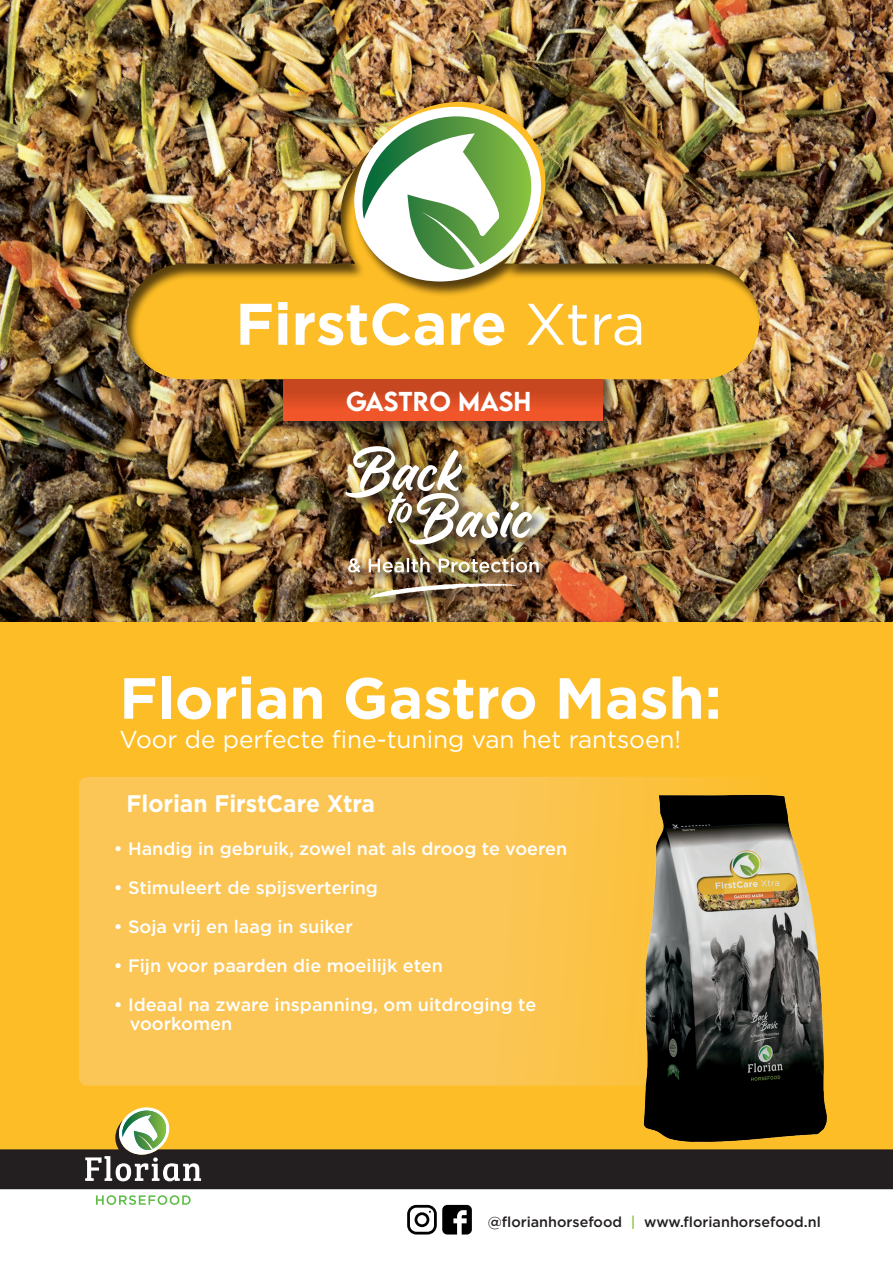
<style>
.page{position:relative;width:893px;height:1263px;background:#fff}
.page>*{position:absolute;margin:0;border:0;box-sizing:border-box;transform-origin:0 0}
.t1{font:700 58.65px "Gotham";color:#fff}
.t2{font:700 57.9px "Gotham";color:#fff}
.t3{font:24.45px "Gotham";color:#fff}
.t4{font:500 24.3px "LEMONMILK";color:#fff}
.t5{font:700 24px "Gotham";color:#fff;scale:.95 1}
.t6{font:500 18px "Gotham";color:#fff}
.t7{font:500 14.4px "Gotham";color:#231f20}
.s1{font-weight:400}
.s2{color:#8bc63e}
</style>
<div class="page">
<img style="left:0;top:0;width:893px;height:622px">
<div style="left:0;top:622px;width:893px;height:535px;background:#fdbd26"></div>
<div style="left:0;top:1149px;width:893px;height:40px;background:#231f20"></div>
<svg style="left:85px;top:1107px;width:116px;height:74px"></svg>
<svg style="left:96px;top:1195px;width:95px;height:10px"></svg>
<svg style="left:407px;top:1205px;width:65px;height:29px"></svg>
<div style="left:79px;top:777px;width:746px;height:308px;background:#fbc655;border-radius:9px"></div>
<img style="left:634px;top:777px;width:203px;height:374px">
<img style="left:343px;top:443px;width:211px;height:170px">
<img style="left:348px;top:558px;width:191px;height:14px">
<img style="left:370px;top:579px;width:147px;height:19px">
<img style="left:345px;top:446px;width:187px;height:99px">
<img style="left:341px;top:90px;width:215px;height:59px">
<div style="left:279px;top:366px;width:338px;height:69px;background:#231f20;opacity:.75"></div>
<div style="left:283px;top:370px;width:320px;height:51px;background:#f1562a"></div>
<div style="left:124px;top:149px;width:636px;height:233px;background:#231f20;opacity:.75"></div>
<img style="left:362px;top:102px;width:184px;height:169px">
<svg style="left:283px;top:380px;width:320px;height:27px;fill:#cb4821"></svg>
<p class="t1" style="left:235px;top:285px;width:412px">FirstCare <span class="s1">Xtra</span></p>
<p class="t4" style="left:346px;top:385px;width:187px">GASTRO mASH</p>
<p class="t2" style="left:119px;top:660px;width:604px">Florian Gastro Mash:</p>
<p class="t3" style="left:119px;top:724px;width:563px">Voor de perfecte fine-tuning van het rantsoen!</p>
<p class="t5" style="left:126px;top:788px;width:263px">Florian FirstCare Xtra</p>
<p class="t6" style="left:114px;top:836px;width:455px">• Handig in gebruik, zowel nat als droog te voeren</p>
<p class="t6" style="left:114px;top:875px;width:266px">• Stimuleert de spijsvertering</p>
<p class="t6" style="left:114px;top:914px;width:241px">• Soja vrij en laag in suiker</p>
<p class="t6" style="left:114px;top:953px;width:331px">• Fijn voor paarden die moeilijk eten</p>
<p class="t6" style="left:114px;top:992px;width:424px">• Ideaal na zware inspanning, om uitdroging te</p>
<p class="t6" style="left:130px;top:1012px;width:104px">voorkomen</p>
<p class="t7" style="left:488px;top:1212px;width:335px">@florianhorsefood <span class="s2">|</span> www.florianhorsefood.nl</p>
</div>
